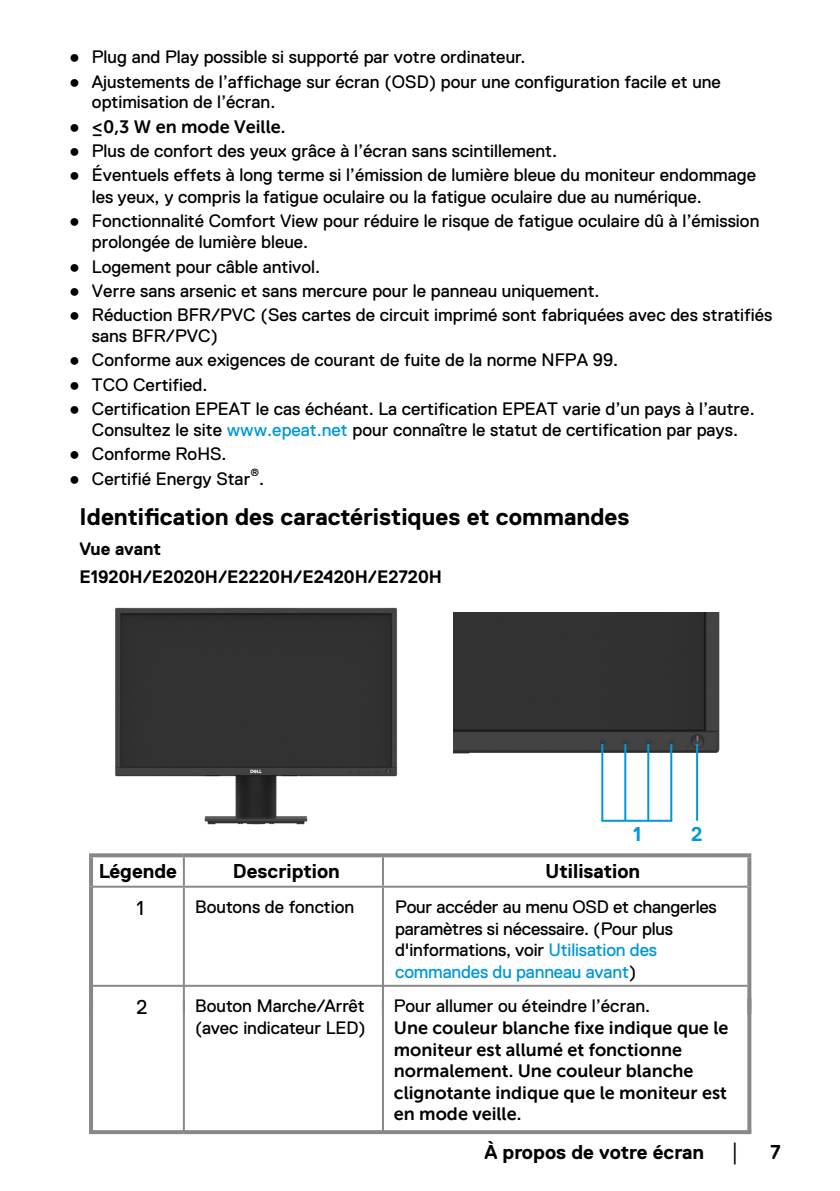
<style>
.page{position:relative;width:840px;height:1191px;background:#fff}
.page>*{position:absolute;margin:0;border:0;box-sizing:border-box;transform-origin:0 0}
.t1{font:700 24px "Dell Replica";color:#000}
.t2{font:700 20px "Dell Replica";color:#000}
.t3{font:700 20px "Dell Replica";color:#0098d9}
.t4{font:20px "Dell Replica";color:#000}
.t5{font:18px/20.6px "Dell Replica";color:#000}
.t6{font:18px/21.6px "Museo Sans 700";color:#000}
.t7{font:700 18px/28px "Dell Replica";color:#000}
.t8{font:18px "Arial";color:#000}
.t9{font:10.4px "Dell Replica";color:#000}
.s1{font-family:"Arial"}
.s2{color:#0098d9}
</style>
<div class="page">
<img style="left:453px;top:612px;width:267px;height:149px">
<hr style="left:601px;top:744px;width:2px;height:76px;background:#0098d9">
<hr style="left:624px;top:744px;width:2px;height:76px;background:#0098d9">
<hr style="left:647px;top:744px;width:2px;height:76px;background:#0098d9">
<hr style="left:670px;top:744px;width:2px;height:76px;background:#0098d9">
<hr style="left:695px;top:744px;width:2px;height:76px;background:#0098d9">
<hr style="left:601px;top:819px;width:71px;height:2px;background:#0098d9">
<img style="left:115px;top:607px;width:283px;height:218px">
<svg style="left:93px;top:857px;width:654px;height:143px"></svg>
<svg style="left:89px;top:853px;width:95px;height:4px"></svg>
<hr style="left:89px;top:857px;width:4px;height:29px;background:#888">
<svg style="left:184px;top:853px;width:253px;height:4px"></svg>
<svg style="left:437px;top:853px;width:314px;height:4px"></svg>
<svg style="left:747px;top:857px;width:4px;height:29px"></svg>
<hr style="left:89px;top:886px;width:4px;height:127px;background:#888">
<svg style="left:747px;top:886px;width:4px;height:112px"></svg>
<div style="left:88px;top:998px;width:6px;height:133px;background:#888"></div>
<svg style="left:746px;top:998px;width:6px;height:133px"></svg>
<svg style="left:89px;top:1130px;width:95px;height:4px"></svg>
<svg style="left:184px;top:1130px;width:253px;height:4px"></svg>
<svg style="left:437px;top:1130px;width:314px;height:4px"></svg>
<hr style="left:183px;top:857px;width:2px;height:28px;background:#888">
<hr style="left:382px;top:857px;width:2px;height:28px;background:#888">
<hr style="left:93px;top:885px;width:91px;height:2px;background:#888">
<hr style="left:184px;top:885px;width:253px;height:2px;background:#888">
<hr style="left:183px;top:887px;width:2px;height:125px;background:#888">
<hr style="left:437px;top:885px;width:310px;height:2px;background:#888">
<hr style="left:382px;top:887px;width:2px;height:125px;background:#888">
<hr style="left:93px;top:984px;width:91px;height:2px;background:#888">
<hr style="left:184px;top:984px;width:253px;height:2px;background:#888">
<hr style="left:182px;top:1000px;width:3px;height:131px;background:#888">
<hr style="left:437px;top:984px;width:310px;height:2px;background:#888">
<hr style="left:381px;top:1000px;width:3px;height:131px;background:#888">
<p class="t5" style="left:69px;top:47px;width:457px"><span class="s1">●</span> Plug and Play possible si supporté par votre ordinateur.</p>
<p class="t5" style="left:92px;top:71px;width:630px;text-indent:-23px"><span class="s1">●</span> Ajustements de l’affichage sur écran (OSD) pour une configuration facile et une optimisation de l’écran.</p>
<p class="t6" style="left:69px;top:116px;width:217px"><span class="s1">●</span> ≤0,3 W en mode Veille.</p>
<p class="t5" style="left:69px;top:141px;width:489px"><span class="s1">●</span> Plus de confort des yeux grâce à l’écran sans scintillement.</p>
<p class="t5" style="left:92px;top:165px;width:665px;line-height:21.4px;text-indent:-23px"><span class="s1">●</span> Éventuels effets à long terme si l’émission de lumière bleue du moniteur endommage les yeux, y compris la fatigue oculaire ou la fatigue oculaire due au numérique.</p>
<p class="t5" style="left:92px;top:211px;width:668px;text-indent:-23px"><span class="s1">●</span> Fonctionnalité Comfort View pour réduire le risque de fatigue oculaire dû à l’émission prolongée de lumière bleue.</p>
<p class="t5" style="left:69px;top:256px;width:252px"><span class="s1">●</span> Logement pour câble antivol.</p>
<p class="t5" style="left:69px;top:280px;width:531px"><span class="s1">●</span> Verre sans arsenic et sans mercure pour le panneau uniquement.</p>
<p class="t5" style="left:92px;top:305px;width:681px;text-indent:-23px"><span class="s1">●</span> Réduction BFR/PVC (Ses cartes de circuit imprimé sont fabriquées avec des stratifiés sans BFR/PVC)</p>
<p class="t5" style="left:69px;top:350px;width:550px"><span class="s1">●</span> Conforme aux exigences de courant de fuite de la norme NFPA 99.</p>
<p class="t5" style="left:69px;top:374px;width:140px"><span class="s1">●</span> TCO Certified.</p>
<p class="t5" style="left:69px;top:399px;width:686px;text-align:center"><span class="s1">●</span> Certification EPEAT le cas échéant. La certification EPEAT varie d’un pays à l’autre.<br>Consultez le site <span class="s2">www.epeat.net</span> pour connaître le statut de certification par pays.</p>
<p class="t5" style="left:69px;top:444px;width:159px"><span class="s1">●</span> Conforme RoHS.</p>
<p class="t5" style="left:69px;top:468px;width:182px"><span class="s1">●</span> Certifié Energy Star</p>
<p class="t9" style="left:250px;top:467px;width:10px">®</p>
<p class="t5" style="left:259px;top:468px;width:7px">.</p>
<h1 class="t1" style="left:80px;top:503px;width:551px">Identification des caractéristiques et commandes</h1>
<p class="t7" style="left:80px;top:534px;width:363px">Vue avant<br>E1920H/E2020H/E2220H/E2420H/E2720H</p>
<p class="t3" style="left:632px;top:823px;width:10px">1</p>
<p class="t3" style="left:690px;top:823px;width:13px">2</p>
<p class="t2" style="left:99px;top:860px;width:80px">Légende</p>
<p class="t2" style="left:233px;top:860px;width:108px">Description</p>
<p class="t2" style="left:545px;top:860px;width:96px">Utilisation</p>
<p class="t4" style="left:136px;top:897px;width:9px">1</p>
<p class="t5" style="left:195px;top:897px;width:160px">Boutons de fonction</p>
<p class="t5" style="left:395px;top:896px;width:323px;line-height:21.6px">Pour accéder au menu OSD et changerles paramètres si nécessaire. (Pour plus d'informations, voir <span class="s2">Utilisation des commandes du panneau avant</span>)</p>
<p class="t4" style="left:136px;top:996px;width:12px">2</p>
<p class="t5" style="left:195px;top:995px;width:172px;line-height:21.6px">Bouton Marche/Arrêt (avec indicateur LED)</p>
<p class="t5" style="left:393px;top:996px;width:257px">Pour allumer ou éteindre l’écran.</p>
<p class="t6" style="left:393px;top:1017px;width:336px">Une couleur blanche fixe indique que le moniteur est allumé et fonctionne normalement. Une couleur blanche clignotante indique que le moniteur est en mode veille.</p>
<p class="t2" style="left:484px;top:1141px;width:221px">À propos de votre écran</p>
<p class="t8" style="left:729px;top:1140px;width:13px">│</p>
<p class="t2" style="left:769px;top:1141px;width:12px">7</p>
</div>
